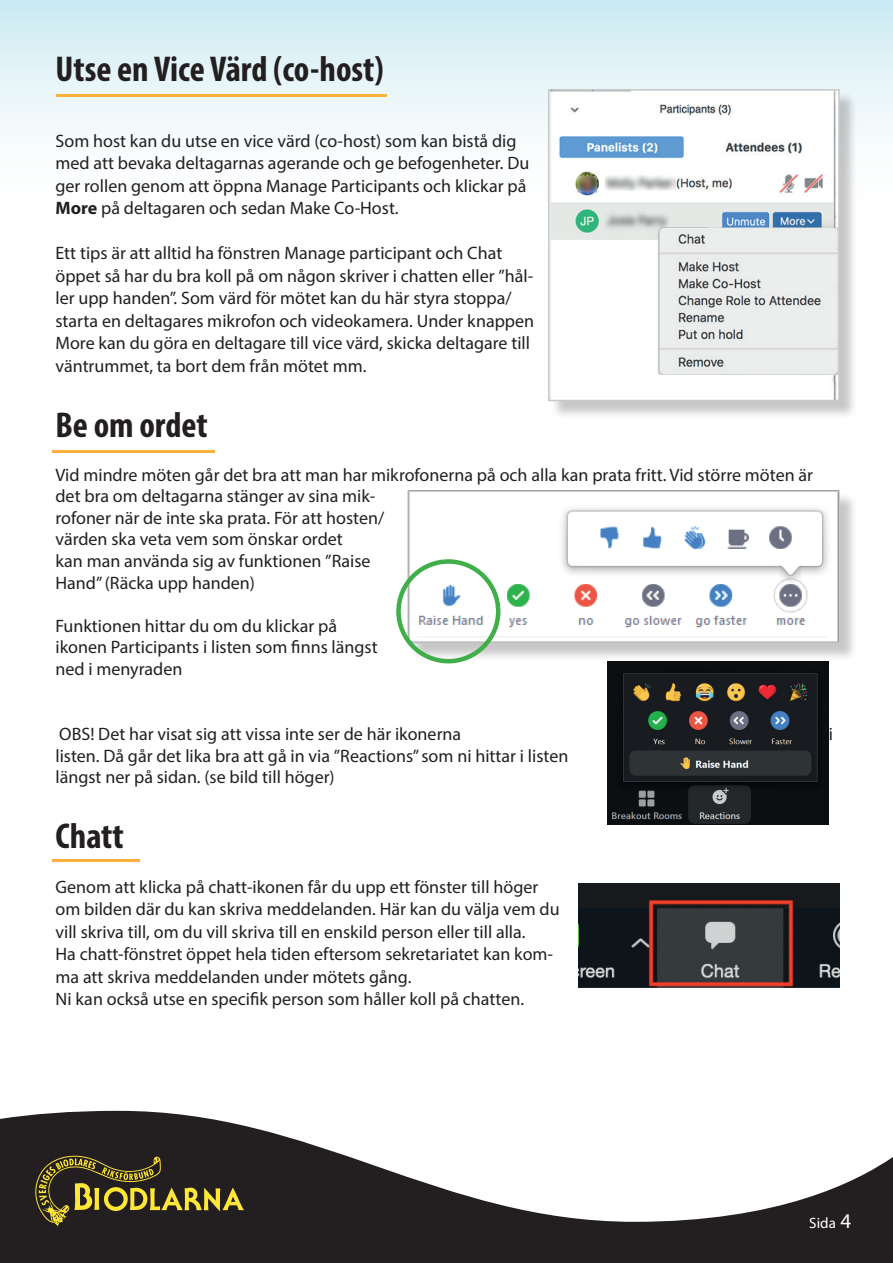
<style>
.page{position:relative;width:893px;height:1263px;background:#fff}
.page>*{position:absolute;margin:0;border:0;box-sizing:border-box;transform-origin:0 0}
.t1{font:700 condensed 36px "Myriad Pro";color:#231f20}
.t2{font:18px/22.5px "Myriad Pro";color:#231f20}
.t3{font:15px "Myriad Pro";color:#fff}
.s1{font-weight:700}
.s2{font-size:21px}
</style>
<div class="page">
<svg style="left:0;top:1111px;width:893px;height:152px;fill:#231f20"></svg>
<svg style="left:35px;top:1156px;width:209px;height:70px;background:#4d4524"></svg>
<div style="left:0;top:0;width:893px;height:216px;background:linear-gradient(to bottom,#cfecf3,#fff)"></div>
<hr style="left:52px;top:450px;width:162px;height:2px;background:#fbb03b">
<hr style="left:56px;top:94px;width:331px;height:3px;background:#fbb03b">
<div style="left:410px;top:492px;width:448px;height:170px;background:#231f20;opacity:.25"></div>
<img style="left:410px;top:493px;width:427px;height:147px">
<div style="left:407px;top:490px;width:433px;height:153px;border:2px solid #c7c8ca"></div>
<div style="left:396px;top:559px;width:104px;height:104px;border:4px solid #40ae49;border-radius:50%"></div>
<div style="left:550px;top:91px;width:309px;height:329px;background:#231f20;opacity:.25"></div>
<img style="left:551px;top:92px;width:286px;height:306px">
<div style="left:548px;top:89px;width:292px;height:312px;border:2px solid #c7c8ca"></div>
<hr style="left:52px;top:860px;width:88px;height:2px;background:#fbb03b">
<img style="left:578px;top:884px;width:262px;height:104px">
<img style="left:608px;top:662px;width:221px;height:162px">
<h1 class="t1" style="left:56px;top:47px;width:330px">Utse en Vice Värd (co-host)</h1>
<p class="t2" style="left:56px;top:129px;width:475px">Som host kan du utse en vice värd (co-host) som kan bistå dig med att bevaka deltagarnas agerande och ge befogenheter. Du ger rollen genom att öppna Manage Participants och klickar på <span class="s1">More</span> på deltagaren och sedan Make Co-Host.</p>
<p class="t2" style="left:56px;top:242px;width:480px">Ett tips är att alltid ha fönstren Manage participant och Chat öppet så har du bra koll på om någon skriver i chatten eller ”hål&shy;ler upp handen”. Som värd för mötet kan du här styra stoppa/ starta en deltagares mikrofon och videokamera. Under knappen More kan du göra en deltagare till vice värd, skicka deltagare till väntrummet, ta bort dem från mötet mm.</p>
<h1 class="t1" style="left:56px;top:403px;width:154px">Be om ordet</h1>
<p class="t2" style="left:56px;top:463px;width:759px;line-height:21.6px">Vid mindre möten går det bra att man har mikrofonerna på och alla kan prata fritt. Vid större möten är det bra om deltagarna stänger av sina mik-<br>rofoner när de inte ska prata. För att hosten/<br>värden ska veta vem som önskar ordet<br>kan man använda sig av funktionen ”Raise<br>Hand” (Räcka upp handen)</p>
<p class="t2" style="left:56px;top:615px;width:324px;line-height:21.6px">Funktionen hittar du om du klickar på ikonen Participants i listen som finns längst ned i menyraden</p>
<p class="t2" style="left:59px;top:722px;width:403px">OBS! Det har visat sig att vissa inte ser de här ikonerna</p>
<p class="t2" style="left:829px;top:722px;width:6px">i</p>
<p class="t2" style="left:56px;top:744px;width:514px;line-height:21.6px">listen. Då går det lika bra att gå in via ”Reactions” som ni hittar i listen längst ner på sidan. (se bild till höger)</p>
<h1 class="t1" style="left:56px;top:813px;width:70px">Chatt</h1>
<p class="t2" style="left:56px;top:875px;width:506px">Genom att klicka på chatt-ikonen får du upp ett fönster till höger om bilden där du kan skriva meddelanden. Här kan du välja vem du vill skriva till, om du vill skriva till en enskild person eller till alla.<br>Ha chatt-fönstret öppet hela tiden eftersom sekretariatet kan kom&shy;ma att skriva meddelanden under mötets gång.<br>Ni kan också utse en specifik person som håller koll på chatten.</p>
<p class="t3" style="left:809px;top:1214px;width:43px">Sida <span class="s2">4</span></p>
</div>
